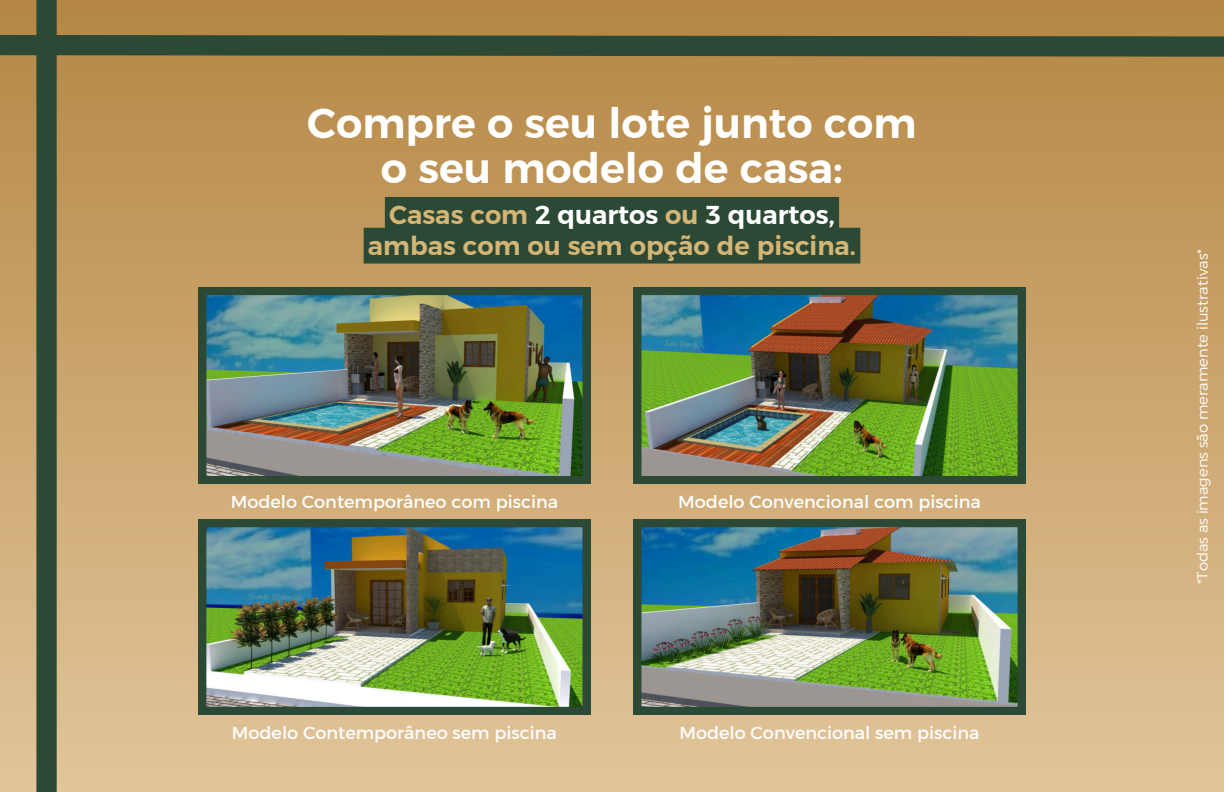
<style>
.page{position:relative;width:1224px;height:792px;background:#fff}
.page>*{position:absolute;margin:0;border:0;box-sizing:border-box;transform-origin:0 0}
.t1{font:700 41.5px/45px "Kief Montaser Semi";color:#fff;text-align:center}
.t2{font:700 25.8px/30.8px "Kief Montaser Semi";color:#d3b575;text-align:center}
.t3{font:17.7px "Kief Montaser Regular";color:#fff}
.t4{font:14.8px "Kief Montaser Light";color:#fff}
.s1{color:#fff}
</style>
<div class="page">
<div style="left:0;top:0;width:1224px;height:792px;background:linear-gradient(to bottom,#b58744,#e0c49a)"></div>
<svg style="left:0;top:25px;width:1224px;height:42px;background:#746a3f"></svg>
<div style="left:36px;top:0;width:21px;height:792px;background:#2c4935"></div>
<img style="left:199px;top:520px;width:391px;height:194px">
<img style="left:634px;top:520px;width:391px;height:194px">
<div style="left:364px;top:197px;width:496px;height:67px;background:#2c4935"></div>
<img style="left:199px;top:288px;width:391px;height:195px">
<img style="left:634px;top:288px;width:391px;height:195px">
<p class="t1" style="left:307px;top:101px;width:611px">Compre o seu lote junto com o seu modelo de casa:</p>
<h2 class="t2" style="left:368px;top:199px;width:490px">Casas com <span class="s1">2 quartos</span> ou <span class="s1">3 quartos, </span>ambas com ou sem opção de piscina.</h2>
<h3 class="t3" style="left:231px;top:491px;width:329px">Modelo Contemporâneo com piscina</h3>
<p class="t3" style="left:232px;top:722px;width:327px">Modelo Contemporâneo sem piscina</p>
<p class="t3" style="left:678px;top:491px;width:304px">Modelo Convencional com piscina</p>
<h3 class="t3" style="left:679px;top:722px;width:302px">Modelo Convencional sem piscina</h3>
<p class="t4" style="left:1193px;top:584px;width:337px;rotate:-90deg">*Todas as imagens são meramente ilustrativas*</p>
</div>
